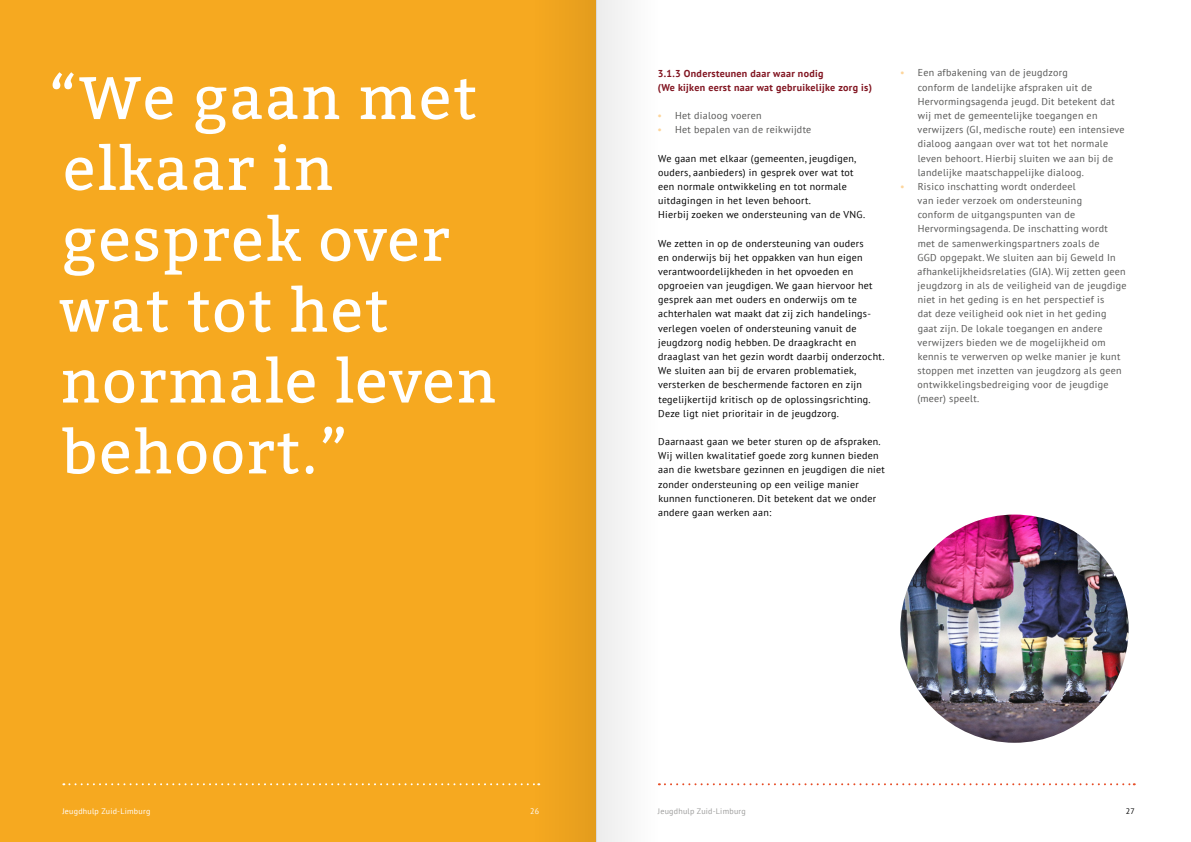
<style>
.page{position:relative;width:1191px;height:842px;background:#fff}
.page>*{position:absolute;margin:0;border:0;box-sizing:border-box;transform-origin:0 0}
.t1{font:60px/70.9px "Bitter";letter-spacing:.03em;color:#fff}
.t2{font:10px/14.2px "PT Sans";letter-spacing:.03em;color:#000}
.t3{font:10px/14.2px "PT Sans";letter-spacing:.03em;color:#575756}
.t4{font:700 10px/14.2px "PT Sans";letter-spacing:.03em;color:#821622}
.t5{font:8px "PT Sans";letter-spacing:.03em;color:#fff}
.t6{font:8px "PT Sans";letter-spacing:.03em;color:#9d9d9c}
.t7{font:8px "PT Sans";color:#000}
.s1{color:#fdd59b}
</style>
<div class="page">
<img style="left:900px;top:514px;width:228px;height:229px;border-radius:114px">
<div style="left:0;top:0;width:595px;height:842px;background:#f6a920"></div>
<svg style="left:659px;top:783px;width:475px;height:2px"></svg>
<svg style="left:63px;top:783px;width:466px;height:2px"></svg>
<div style="left:533px;top:0;width:63px;height:842px;background:#eda31e"></div>
<div style="left:596px;top:0;width:63px;height:842px;background:#f5f5f5"></div>
<h1 class="t1" style="left:49px;top:63px;width:449px">“We gaan met elkaar in gesprek over wat tot het normale leven behoort.”</h1>
<p class="t4" style="left:658px;top:66px;width:216px">3.1.3 Ondersteunen daar waar nodig<br>(We kijken eerst naar wat gebruikelijke zorg is)</p>
<p class="t3" style="left:657px;top:108px;width:106px"><span class="s1">•</span> Het dialoog voeren</p>
<p class="t3" style="left:657px;top:122px;width:155px"><span class="s1">•</span> Het bepalen van de reikwijdte</p>
<p class="t2" style="left:658px;top:151px;width:208px">We gaan met elkaar (gemeenten, jeugdigen, ouders, aanbieders) in gesprek over wat tot een normale ontwikkeling en tot normale uitdagingen in het leven behoort.<br>Hierbij zoeken we ondersteuning van de VNG.</p>
<p class="t2" style="left:658px;top:236px;width:228px">We zetten in op de ondersteuning van ouders<br>en onderwijs bij het oppakken van hun eigen verantwoordelijkheden in het opvoeden en opgroeien van jeugdigen. We gaan hiervoor het gesprek aan met ouders en onderwijs om te achterhalen wat maakt dat zij zich handelings&shy;verlegen voelen of ondersteuning vanuit de jeugdzorg nodig hebben. De draagkracht en draaglast van het gezin wordt daarbij onderzocht.<br>We sluiten aan bij de ervaren problematiek, versterken de beschermende factoren en zijn tegelijkertijd kritisch op de oplossingsrichting.<br>Deze ligt niet prioritair in de jeugdzorg.</p>
<p class="t2" style="left:658px;top:434px;width:228px">Daarnaast gaan we beter sturen op de afspraken.<br>Wij willen kwalitatief goede zorg kunnen bieden aan die kwetsbare gezinnen en jeugdigen die niet zonder ondersteuning op een veilige manier kunnen functioneren. Dit betekent dat we onder andere gaan werken aan:</p>
<p class="t3" style="left:917px;top:66px;width:208px;text-indent:-18px"><span class="s1">•</span> Een afbakening van de jeugdzorg<br>conform de landelijke afspraken uit de Hervormingsagenda jeugd. Dit betekent dat wij met de gemeentelijke toegangen en verwijzers (GI, medische route) een intensieve dialoog aangaan over wat tot het normale leven behoort. Hierbij sluiten we aan bij de landelijke maatschappelijke dialoog.</p>
<p class="t3" style="left:917px;top:179px;width:211px;text-indent:-17px"><span class="s1">•</span> Risico inschatting wordt onderdeel<br>van ieder verzoek om ondersteuning<br>conform de uitgangspunten van de Hervormingsagenda. De inschatting wordt met de samenwerkingspartners zoals de<br>GGD opgepakt. We sluiten aan bij Geweld In afhankelijkheidsrelaties (GIA). Wij zetten geen jeugdzorg in als de veiligheid van de jeugdige niet in het geding is en het perspectief is<br>dat deze veiligheid ook niet in het geding gaat zijn. De lokale toegangen en andere verwijzers bieden we de mogelijkheid om kennis te verwerven op welke manier je kunt stoppen met inzetten van jeugdzorg als geen ontwikkelingsbedreiging voor de jeugdige (meer) speelt.</p>
<p class="t5" style="left:62px;top:806px;width:89px">Jeugdhulp Zuid-Limburg</p>
<p class="t5" style="left:530px;top:806px;width:10px">26</p>
<p class="t6" style="left:658px;top:806px;width:89px">Jeugdhulp Zuid-Limburg</p>
<p class="t7" style="left:1125px;top:806px;width:10px">27</p>
</div>
